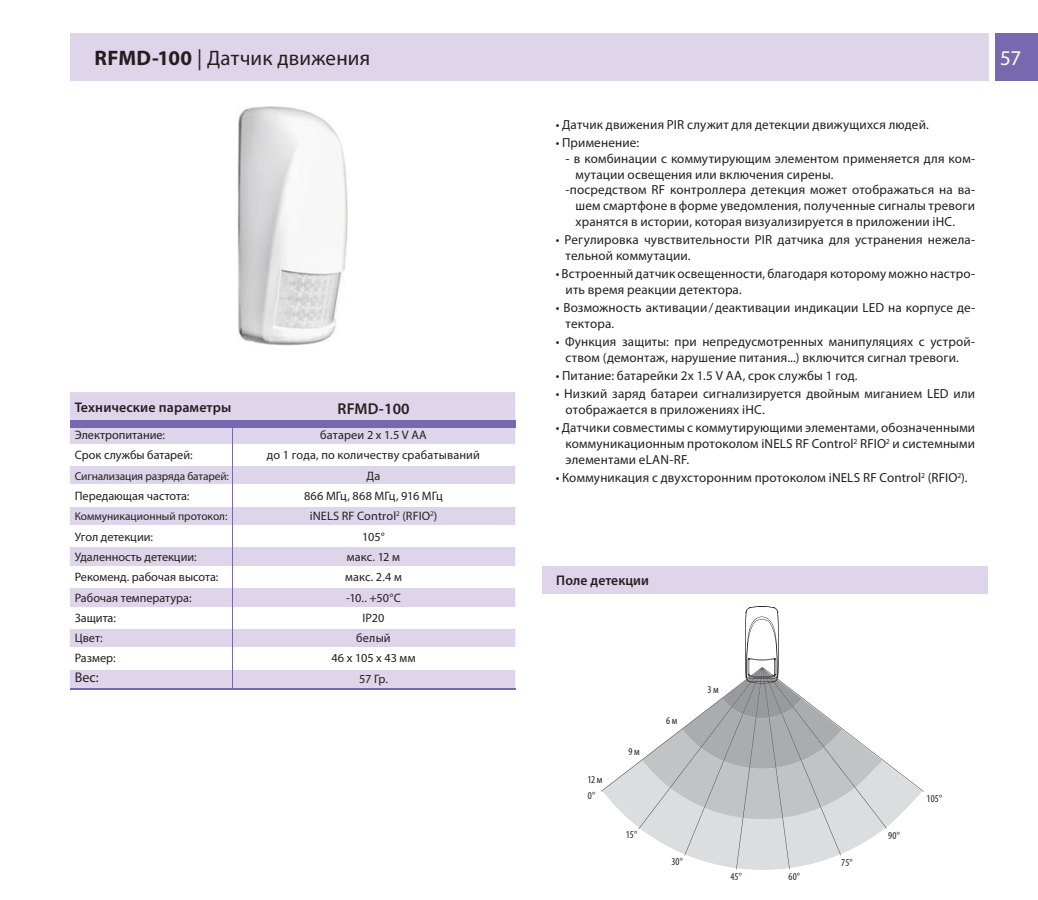
<style>
.page{position:relative;width:1038px;height:900px;background:#fff}
.page>*{position:absolute;margin:0;border:0;box-sizing:border-box;transform-origin:0 0}
.t1{font:21px "Myriad Pro";letter-spacing:.01em;color:#231f20}
.t2{font:21px "Myriad Pro";color:#fff}
.t3{font:600 15.75px "Myriad Pro";letter-spacing:.01em;color:#231f20}
.t4{font:600 14px "Myriad Pro";letter-spacing:.01em;color:#231f20}
.t5{font:14px "Myriad Pro";color:#231f20}
.t6{font:13.12px/15.8px "Myriad Pro";letter-spacing:.01em;color:#231f20}
.t7{font:12.25px/20.3px "Myriad Pro";color:#231f20}
.t8{font:11.38px "Myriad Pro";letter-spacing:-.01em;color:#231f20}
.t9{font:condensed 10.5px "Myriad Pro";letter-spacing:.02em;color:#231f20}
.s1{font-weight:700}
</style>
<div class="page">
<div style="left:70px;top:33px;width:918px;height:48px;background:#dfd5ea"></div>
<div style="left:995px;top:33px;width:42px;height:48px;background:#7769af"></div>
<div style="left:542px;top:566px;width:446px;height:27px;background:#dfd5ea"></div>
<svg style="left:601px;top:791px;width:321px;height:78px"></svg>
<img style="left:736px;top:855px;width:26px;height:14px">
<img style="left:736px;top:855px;width:7px;height:13px">
<img style="left:782px;top:855px;width:7px;height:13px">
<div style="left:684px;top:819px;width:156px;height:36px;background:#dcddde"></div>
<img style="left:762px;top:819px;width:124px;height:9px">
<img style="left:854px;top:791px;width:32px;height:36px">
<img style="left:684px;top:819px;width:20px;height:35px">
<img style="left:639px;top:791px;width:31px;height:37px">
<img style="left:602px;top:759px;width:321px;height:32px">
<svg style="left:641px;top:606px;width:241px;height:213px"></svg>
<div style="left:70px;top:392px;width:445px;height:28px;background:#dfd5ea"></div>
<svg style="left:70px;top:428px;width:445px;height:260px;fill:#dfd5ea"></svg>
<div style="left:70px;top:420px;width:445px;height:8px;background:#7769af"></div>
<hr style="left:70px;top:444px;width:161px;height:1px;background:#fff">
<hr style="left:232px;top:444px;width:283px;height:1px;background:#fff">
<hr style="left:70px;top:464px;width:161px;height:2px;background:#fff">
<hr style="left:232px;top:464px;width:283px;height:2px;background:#fff">
<hr style="left:70px;top:484px;width:161px;height:2px;background:#fff">
<hr style="left:232px;top:484px;width:283px;height:2px;background:#fff">
<hr style="left:70px;top:505px;width:161px;height:1px;background:#fff">
<hr style="left:232px;top:505px;width:283px;height:1px;background:#fff">
<hr style="left:70px;top:525px;width:161px;height:2px;background:#fff">
<hr style="left:232px;top:525px;width:283px;height:2px;background:#fff">
<hr style="left:70px;top:545px;width:161px;height:2px;background:#fff">
<hr style="left:232px;top:545px;width:283px;height:2px;background:#fff">
<hr style="left:70px;top:566px;width:161px;height:1px;background:#fff">
<hr style="left:232px;top:566px;width:283px;height:1px;background:#fff">
<hr style="left:70px;top:586px;width:161px;height:2px;background:#fff">
<hr style="left:232px;top:586px;width:283px;height:2px;background:#fff">
<hr style="left:70px;top:606px;width:161px;height:2px;background:#fff">
<hr style="left:232px;top:606px;width:283px;height:2px;background:#fff">
<hr style="left:70px;top:627px;width:161px;height:1px;background:#fff">
<hr style="left:232px;top:627px;width:283px;height:1px;background:#fff">
<hr style="left:70px;top:647px;width:161px;height:2px;background:#fff">
<hr style="left:232px;top:647px;width:283px;height:2px;background:#fff">
<hr style="left:70px;top:667px;width:161px;height:2px;background:#fff">
<hr style="left:232px;top:667px;width:283px;height:2px;background:#fff">
<hr style="left:231px;top:428px;width:1px;height:260px;background:#7769af">
<hr style="left:70px;top:688px;width:445px;height:1px;background:#7769af">
<img style="left:238px;top:107px;width:109px;height:238px">
<div style="left:583px;top:775px;width:23px;height:9px;background:#fff"></div>
<div style="left:623px;top:747px;width:22px;height:9px;background:#fff"></div>
<div style="left:660px;top:715px;width:23px;height:10px;background:#fff"></div>
<div style="left:701px;top:685px;width:23px;height:9px;background:#fff"></div>
<h1 class="t1" style="left:95px;top:50px;width:277px"><span class="s1">RFMD-100</span> | Датчик движения</h1>
<p class="t4" style="left:75px;top:402px;width:158px">Технические параметры</p>
<p class="t7" style="left:75px;top:426px;width:119px">Электропитание:<br>Срок службы батарей:</p>
<p class="t8" style="left:75px;top:471px;width:155px">Сигнализация разряда батарей:</p>
<p class="t7" style="left:75px;top:487px;width:116px">Передающая частота:</p>
<p class="t8" style="left:75px;top:512px;width:154px">Коммуникационный протокол:</p>
<p class="t7" style="left:75px;top:527px;width:145px">Угол детекции:<br>Удаленность детекции:<br>Рекоменд. рабочая высота:<br>Рабочая температура:<br>Защита:<br>Цвет:<br>Размер:</p>
<p class="t5" style="left:75px;top:672px;width:25px">Вес:</p>
<p class="t3" style="left:337px;top:403px;width:74px">RFMD-100</p>
<p class="t7" style="left:267px;top:426px;width:214px;text-align:center">батареи 2 x 1.5 V AA<br>до 1 года, по количеству срабатываний<br>Да<br>866 МГц, 868 МГц, 916 МГц<br>iNELS RF Control<sup>2</sup> (RFIO<sup>2</sup>)<br>105°<br>макс. 12 м<br>макс. 2.4 м<br>-10.. +50°C<br>IP20<br>белый<br>46 x 105 x 43 мм<br>57 Гр.</p>
<p class="t6" style="left:555px;top:118px;width:374px">• Датчик движения PIR служит для детекции движущихся людей.</p>
<p class="t6" style="left:555px;top:136px;width:85px">• Применение:</p>
<p class="t6" style="left:565px;top:152px;width:411px">- в комбинации с коммутирующим элементом применяется для ком-</p>
<p class="t6" style="left:575px;top:168px;width:259px">мутации освещения или включения сирены.</p>
<p class="t6" style="left:565px;top:183px;width:411px">-посредством RF контроллера детекция может отображаться на ва-</p>
<p class="t6" style="left:575px;top:199px;width:401px">шем смартфоне в форме уведомления, полученные сигналы тревоги</p>
<p class="t6" style="left:575px;top:215px;width:381px">хранятся в истории, которая визуализируется в приложении iHC.</p>
<p class="t6" style="left:565px;top:233px;width:411px;text-indent:-10px">• Регулировка чувствительности PIR датчика для устранения нежела&shy;тельной коммутации.</p>
<p class="t6" style="left:565px;top:267px;width:411px;text-indent:-10px">• Встроенный датчик освещенности, благодаря которому можно настро&shy;ить время реакции детектора.</p>
<p class="t6" style="left:565px;top:301px;width:411px;text-indent:-10px">• Возможность активации / деактивации индикации LED на корпусе де&shy;тектора.</p>
<p class="t6" style="left:555px;top:335px;width:421px;text-align:center">• Функция защиты: при непредусмотренных манипуляциях с устрой&shy;ством (демонтаж, нарушение питания...) включится сигнал тревоги.</p>
<p class="t6" style="left:555px;top:369px;width:303px">• Питание: батарейки 2x 1.5 V AA, срок службы 1 год.</p>
<p class="t6" style="left:565px;top:387px;width:411px;text-indent:-10px">• Низкий заряд батареи сигнализируется двойным миганием LED или отображается в приложениях iHC.</p>
<p class="t6" style="left:565px;top:421px;width:411px;text-align:justify;text-indent:-10px">• Датчики совместимы с коммутирующими элементами, обозначенными коммуникационным протоколом iNELS RF Control<sup>2</sup> RFIO<sup>2</sup> и системными элементами eLAN-RF.</p>
<p class="t6" style="left:555px;top:471px;width:413px">• Коммуникация с двухсторонним протоколом iNELS RF Control<sup>2</sup> (RFIO<sup>2</sup>).</p>
<h1 class="t2" style="left:1000px;top:50px;width:23px">57</h1>
<p class="t4" style="left:556px;top:575px;width:94px">Поле детекции</p>
<p class="t9" style="left:587px;top:775px;width:17px">12 м</p>
<p class="t9" style="left:598px;top:775px;width:8px">m</p>
<p class="t9" style="left:588px;top:791px;width:9px">0°</p>
<p class="t9" style="left:630px;top:746px;width:14px">9 m</p>
<p class="t9" style="left:628px;top:747px;width:13px">9 м</p>
<p class="t9" style="left:625px;top:830px;width:13px">15°</p>
<p class="t9" style="left:666px;top:716px;width:13px">6 м</p>
<p class="t9" style="left:667px;top:717px;width:14px">6 m</p>
<p class="t9" style="left:671px;top:857px;width:13px">30°</p>
<p class="t9" style="left:707px;top:685px;width:13px">3 м</p>
<p class="t9" style="left:709px;top:686px;width:14px">3 m</p>
<p class="t9" style="left:730px;top:872px;width:13px">45°</p>
<p class="t9" style="left:788px;top:872px;width:13px">60°</p>
<p class="t9" style="left:841px;top:858px;width:13px">75°</p>
<p class="t9" style="left:888px;top:831px;width:13px">90°</p>
<p class="t9" style="left:926px;top:794px;width:17px">105°</p>
</div>
